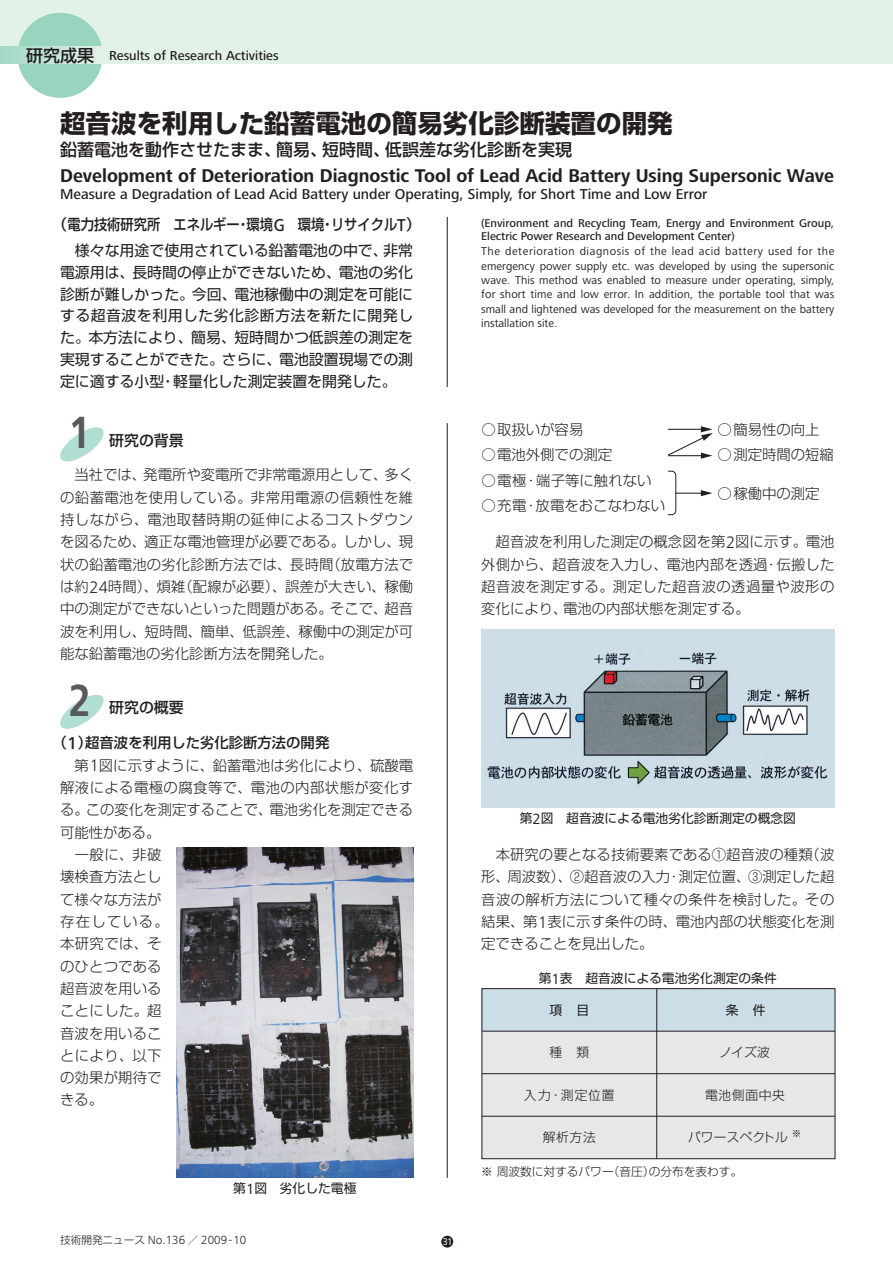
<style>
.page{position:relative;width:893px;height:1263px;background:#fff}
.page>*{position:absolute;margin:0;border:0;box-sizing:border-box;transform-origin:0 0}
.t1{font:700 46.8px "Frutiger Next LT";color:#58595b;scale:.8 1}
.t2{font:25.5px "Shin Go Pro Bold 90 pv RKSJ H";color:#231f20}
.t3{font:700 19.2px "Frutiger Next LT";color:#231f20;scale:.96 1}
.t4{font:16.95px "Shin Go Pro Medium 90 pv RKSJ H";color:#231f20}
.t5{font:14.85px/21.8px "Shin Go Pro Regular 90 pv RKSJ H";color:#231f20;text-align:justify}
.t6{font:500 14.85px "Frutiger Next LT";color:#231f20}
.t7{font:14.85px "Shin Go Pro Medium 90 pv RKSJ H";color:#231f20}
.t8{font:14.4px/22.4px "Shin Go Pro Light 90 pv RKSJ H";letter-spacing:.005em;color:#231f20;text-align:justify}
.t9{font:14.4px "Shin Go Pro Medium 90 pv RKSJ H";color:#231f20}
.t10{font:500 13.5px "Frutiger Next LT";color:#231f20}
.t11{font:12.75px "Shin Go Pro Regular 90 pv RKSJ H";color:#231f20}
.t12{font:12.75px "Shin Go Pro Light 90 pv RKSJ H";letter-spacing:.05em;color:#231f20}
.t13{font:12.75px "Shin Go Pro Light 90 pv RKSJ H";letter-spacing:.01em;color:#231f20}
.t14{font:300 12.15px "Frutiger Next LT";color:#231f20}
.t15{font:11.7px/14.4px "Frutiger Next LT";color:#231f20;text-align:justify}
.t16{font:500 11.7px/13.4px "Frutiger Next LT";color:#231f20}
.t17{font:11.7px "Shin Go Pro Light 90 pv RKSJ H";color:#231f20}
.t18{font:10.05px "Frutiger Next LT";color:#fff}
.s1{font-family:"Shin Go Pro Medium 90 pv RKSJ H";font-weight:400;font-size:16.95px}
.s2{font-family:"Frutiger Next LT";font-weight:500;font-size:17.85px}
.s3{font-family:"Frutiger Next LT";font-weight:300;font-size:17.25px}
.s4{font-family:"Frutiger Next LT";font-weight:500;font-size:18px}
.s5{font-family:"Frutiger Next LT";font-size:15.3px}
.s6{font-family:"Shin Go Pro Light 90 pv RKSJ H";font-weight:400;font-size:10.65px}
</style>
<div class="page">
<div style="left:0;top:0;width:892px;height:64px;background:#e3f2e7"></div>
<div style="left:18px;top:13px;width:85px;height:85px;background:#99d4bf;border-radius:50%"></div>
<div style="left:0;top:47px;width:103px;height:17px;background:linear-gradient(to right,#a2d7c4,#e3f1e6)"></div>
<div style="left:441px;top:1236px;width:12px;height:12px;background:#231f20;border-radius:50%"></div>
<hr style="left:447px;top:217px;width:1px;height:170px;background:#231f20">
<hr style="left:447px;top:423px;width:1px;height:755px;background:#231f20">
<img style="left:176px;top:848px;width:237px;height:330px">
<img style="left:481px;top:629px;width:353px;height:179px">
<svg style="left:60px;top:427px;width:44px;height:35px"></svg>
<svg style="left:60px;top:694px;width:44px;height:35px"></svg>
<div style="left:482px;top:989px;width:353px;height:170px;background:#e6e7e8"></div>
<div style="left:482px;top:989px;width:353px;height:42px;background:#cbdde6"></div>
<hr style="left:482px;top:1031px;width:353px;height:1px;background:#231f20">
<hr style="left:482px;top:1073px;width:353px;height:1px;background:#231f20">
<hr style="left:482px;top:1116px;width:353px;height:1px;background:#231f20">
<div style="left:481px;top:988px;width:354px;height:171px;border:1px solid #231f20"></div>
<hr style="left:656px;top:989px;width:1px;height:170px;background:#231f20">
<svg style="left:668px;top:470px;width:44px;height:46px"></svg>
<svg style="left:668px;top:426px;width:44px;height:33px"></svg>
<p class="t10" style="left:26px;top:50px;width:254px"><span class="s1">研究成果</span> Results of Research Activities</p>
<h2 class="t2" style="left:60px;top:114px;width:614px">超音波を利用した鉛蓄電池の簡易劣化診断装置の開発</h2>
<p class="t4" style="left:60px;top:144px;width:513px">鉛蓄電池を動作させたまま、簡易、短時間、低誤差な劣化診断を実現</p>
<h3 class="t3" style="left:60px;top:168px;width:807px">Development of Deterioration Diagnostic Tool of Lead Acid Battery Using Supersonic Wave</h3>
<p class="t6" style="left:60px;top:188px;width:649px">Measure a Degradation of Lead Acid Battery under Operating, Simply, for Short Time and Low Error</p>
<p class="t7" style="left:53px;top:219px;width:369px">（電力技術研究所　エネルギー・環境<span class="s2">G</span>　環境・リサイクル<span class="s2">T</span>）</p>
<p class="t5" style="left:60px;top:242px;width:354px">　様々な用途で使用されている鉛蓄電池の中で、非常電源用は、長時間の停止ができないため、電池の劣化診断が難しかった。今回、電池稼働中の測定を可能にする超音波を利用した劣化診断方法を新たに開発した。本方法により、簡易、短時間かつ低誤差の測定を実現することができた。さらに、電池設置現場での測定に適する小型・軽量化した測定装置を開発した。</p>
<p class="t16" style="left:481px;top:217px;width:354px">(Environment and Recycling Team, Energy and Environment Group,<br>Electric Power Research and Development Center)</p>
<p class="t15" style="left:481px;top:245px;width:354px">The deterioration diagnosis of the lead acid battery used for the emergency power supply etc. was developed by using the supersonic wave. This method was enabled to measure under operating, simply, for short time and low error. In addition, the portable tool that was small and lightened was developed for the measurement on the battery installation site.</p>
<h1 class="t1" style="left:69px;top:415px;width:29px">1</h1>
<p class="t7" style="left:109px;top:435px;width:76px">研究の背景</p>
<p class="t8" style="left:60px;top:466px;width:354px">　当社では、発電所や変電所で非常電源用として、多くの鉛蓄電池を使用している。非常用電源の信頼性を維持しながら、電池取替時期の延伸によるコストダウンを図るため、適正な電池管理が必要である。しかし、現状の鉛蓄電池の劣化診断方法では、長時間（放電方法では約<span class="s3">24</span>時間）、煩雑（配線が必要）、誤差が大きい、稼働中の測定ができないといった問題がある。そこで、超音波を利用し、短時間、簡単、低誤差、稼働中の測定が可能な鉛蓄電池の劣化診断方法を開発した。</p>
<h1 class="t1" style="left:69px;top:682px;width:29px">2</h1>
<p class="t7" style="left:109px;top:702px;width:76px">研究の概要</p>
<p class="t9" style="left:53px;top:737px;width:278px">（<span class="s4">1</span>）超音波を利用した劣化診断方法の開発</p>
<p class="t8" style="left:60px;top:756px;width:354px;text-align:left">　第<span class="s3">1</span>図に示すように、鉛蓄電池は劣化により、硫酸電解液による電極の腐食等で、電池の内部状態が変化する。この変化を測定することで、電池劣化を測定できる可能性がある。<br>　一般に、非破<br>壊検査方法とし<br>て様々な方法が<br>存在している。<br>本研究では、そ<br>のひとつである<br>超音波を用いる<br>ことにした。超<br>音波を用いるこ<br>とにより、以下<br>の効果が期待で<br>きる。</p>
<p class="t11" style="left:233px;top:1184px;width:125px">第<span class="s5">1</span>図　劣化した電極</p>
<p class="t14" style="left:60px;top:1235px;width:188px"><span class="s6">技術開発ニュース</span> No.136 <span class="s6">／</span> 2009-10</p>
<p class="t18" style="left:442px;top:1238px;width:12px">31</p>
<p class="t8" style="left:481px;top:420px;width:103px">○取扱いが容易</p>
<p class="t8" style="left:481px;top:446px;width:132px">○電池外側での測定</p>
<p class="t8" style="left:481px;top:471px;width:171px">○電極・端子等に触れない</p>
<p class="t8" style="left:481px;top:497px;width:185px">○充電・放電をおこなわない</p>
<p class="t8" style="left:717px;top:420px;width:103px">○簡易性の向上</p>
<p class="t8" style="left:717px;top:446px;width:118px">○測定時間の短縮</p>
<p class="t8" style="left:717px;top:485px;width:103px">○稼働中の測定</p>
<p class="t8" style="left:481px;top:533px;width:354px">　超音波を利用した測定の概念図を第<span class="s3">2</span>図に示す。電池外側から、超音波を入力し、電池内部を透過・伝搬した超音波を測定する。測定した超音波の透過量や波形の変化により、電池の内部状態を測定する。</p>
<p class="t11" style="left:519px;top:814px;width:278px">第<span class="s5">2</span>図　超音波による電池劣化診断測定の概念図</p>
<p class="t8" style="left:481px;top:845px;width:354px">　本研究の要となる技術要素である①超音波の種類（波形、周波数）、②超音波の入力・測定位置、③測定した超音波の解析方法について種々の条件を検討した。その結果、第<span class="s3">1</span>表に示す条件の時、電池内部の状態変化を測定できることを見出した。</p>
<p class="t11" style="left:539px;top:973px;width:239px">第<span class="s5">1</span>表　超音波による電池劣化測定の条件</p>
<p class="t11" style="left:549px;top:1005px;width:41px">項　目</p>
<p class="t12" style="left:549px;top:1047px;width:41px">種　類</p>
<p class="t12" style="left:719px;top:1047px;width:52px">ノイズ波</p>
<p class="t12" style="left:524px;top:1090px;width:92px">入力・測定位置</p>
<p class="t12" style="left:705px;top:1090px;width:81px">電池側面中央</p>
<p class="t12" style="left:543px;top:1132px;width:54px">解析方法</p>
<p class="t13" style="left:688px;top:1132px;width:115px">パワースペクトル <sup>※</sup></p>
<p class="t11" style="left:725px;top:1005px;width:41px">条　件</p>
<p class="t17" style="left:481px;top:1167px;width:262px">※ 周波数に対するパワー（音圧）の分布を表わす。</p>
</div>
